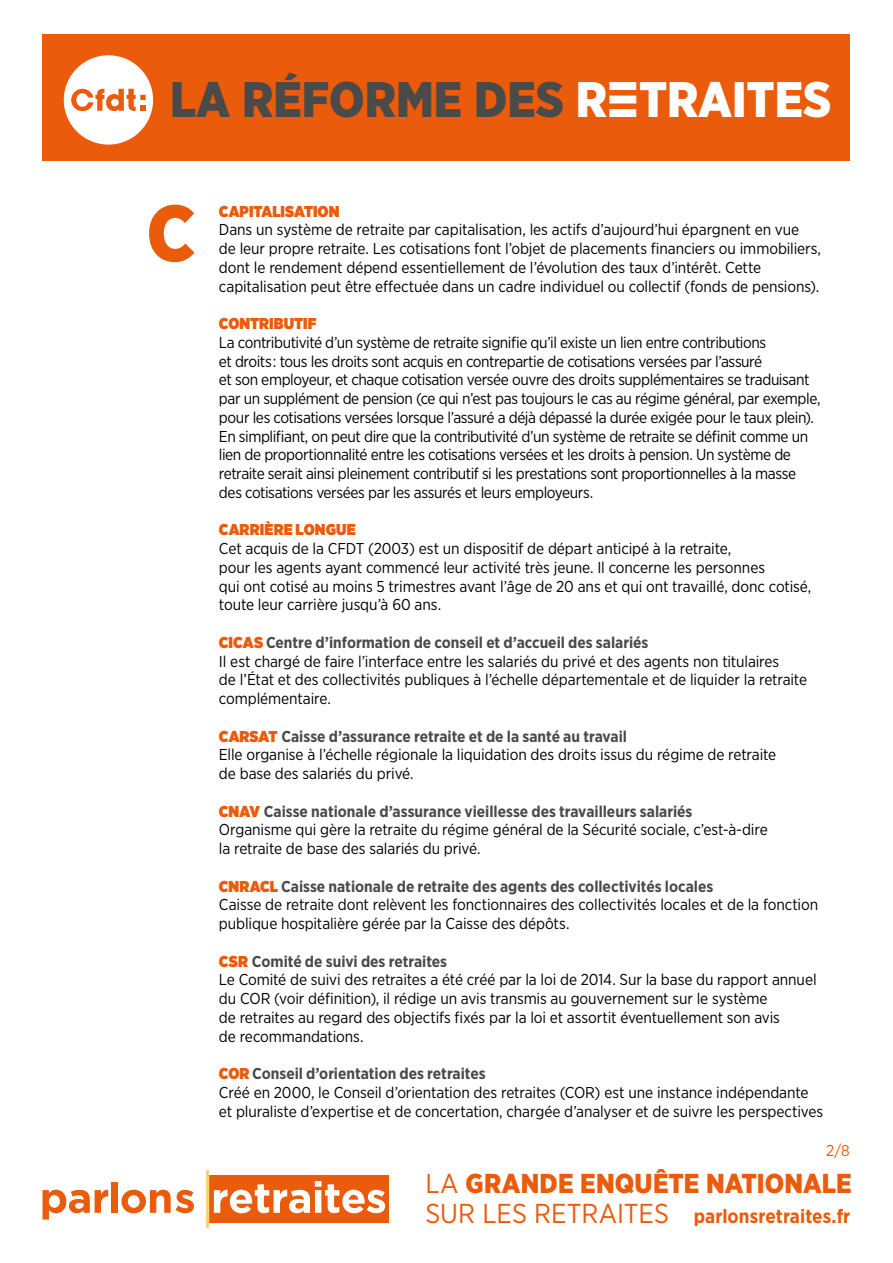
<style>
.page{position:relative;width:893px;height:1263px;background:#fff}
.page>*{position:absolute;margin:0;border:0;box-sizing:border-box;transform-origin:0 0}
.t1{font:900 79.5px "Gotham Narrow";color:#ea5b0b}
.t2{font:900 49.8px "Gotham Narrow";color:#4a4a49}
.t3{font:900 27.3px "Gotham Narrow";letter-spacing:.005em;color:#ea5b0b}
.t4{font:700 19.5px "Gotham Narrow";color:#ea5b0b}
.t5{font:15.75px/18.8px "Gotham Narrow";letter-spacing:-.015em;color:#000}
.t6{font:900 15.75px "Gotham Narrow";letter-spacing:.005em;color:#ea5b0b}
.t7{font:15.75px "Gotham Narrow";color:#ea5b0b}
.s1{color:#fff}
.s2{font-family:"CFDT";font-stretch:condensed;color:#fff}
.s3{font-weight:900;color:#ea5b0b}
.s4{font-weight:700;color:#4a4a49}
.s5{font-weight:400}
.s6{font-weight:400;font-size:27.3px}
</style>
<div class="page">
<div style="left:43px;top:34px;width:807px;height:127px;background:#ea5b0b"></div>
<div style="left:64px;top:55px;width:89px;height:90px;background:#fff;border-radius:50%"></div>
<svg style="left:71px;top:89px;width:75px;height:22px"></svg>
<div style="left:209px;top:1175px;width:180px;height:47px;background:#ea5b0b"></div>
<svg style="left:43px;top:1189px;width:65px;height:30px"></svg>
<div style="left:112px;top:1182px;width:6px;height:31px;background:#ea5b0b"></div>
<svg style="left:121px;top:1190px;width:73px;height:23px"></svg>
<svg style="left:214px;top:1181px;width:171px;height:32px"></svg>
<hr style="left:206px;top:1171px;width:3px;height:55px;background:#fed07a">
<h2 class="t2" style="left:170px;top:66px;width:663px">LA RÉFORME DES <span class="s1">R</span><span class="s2">E</span><span class="s1">TRAITES</span></h2>
<h1 class="t1" style="left:147px;top:181px;width:51px">C</h1>
<p class="t6" style="left:219px;top:200px;width:122px">CAPITALISATION</p>
<p class="t5" style="left:219px;top:220px;width:604px">Dans un système de retraite par capitalisation, les actifs d’aujourd’hui épargnent en vue<br>de leur propre retraite. Les cotisations font l’objet de placements financiers ou immobiliers, dont le rendement dépend essentiellement de l’évolution des taux d’intérêt. Cette capitalisation peut être effectuée dans un cadre individuel ou collectif (fonds de pensions).</p>
<p class="t6" style="left:219px;top:313px;width:99px">CONTRIBUTIF</p>
<p class="t5" style="left:219px;top:333px;width:603px">La contributivité d’un système de retraite signifie qu’il existe un lien entre contributions<br>et droits : tous les droits sont acquis en contrepartie de cotisations versées par l’assuré<br>et son employeur, et chaque cotisation versée ouvre des droits supplémentaires se traduisant par un supplément de pension (ce qui n’est pas toujours le cas au régime général, par exemple, pour les cotisations versées lorsque l’assuré a déjà dépassé la durée exigée pour le taux plein).<br>En simplifiant, on peut dire que la contributivité d’un système de retraite se définit comme un lien de proportionnalité entre les cotisations versées et les droits à pension. Un système de retraite serait ainsi pleinement contributif si les prestations sont proportionnelles à la masse des cotisations versées par les assurés et leurs employeurs.</p>
<p class="t6" style="left:219px;top:519px;width:138px">CARRIÈRE LONGUE</p>
<p class="t5" style="left:219px;top:539px;width:594px">Cet acquis de la CFDT (2003) est un dispositif de départ anticipé à la retraite,<br>pour les agents ayant commencé leur activité très jeune. Il concerne les personnes<br>qui ont cotisé au moins 5 trimestres avant l’âge de 20 ans et qui ont travaillé, donc cotisé, toute leur carrière jusqu’à 60 ans.</p>
<p class="t5" style="left:219px;top:633px;width:590px"><span class="s3">CICAS</span> <span class="s4">Centre d’information de conseil et d’accueil des salariés<br></span>Il est chargé de faire l’interface entre les salariés du privé et des agents non titulaires<br>de l’État et des collectivités publiques à l’échelle départementale et de liquider la retraite complémentaire.</p>
<p class="t5" style="left:219px;top:726px;width:559px"><span class="s3">CARSAT</span> <span class="s4">Caisse d’assurance retraite et de la santé au travail<br></span>Elle organise à l’échelle régionale la liquidation des droits issus du régime de retraite de base des salariés du privé.</p>
<p class="t5" style="left:219px;top:801px;width:550px"><span class="s3">CNAV</span> <span class="s4">Caisse nationale d’assurance vieillesse des travailleurs salariés<br></span>Organisme qui gère la retraite du régime général de la Sécurité sociale, c’est-à-dire la retraite de base des salariés du privé.</p>
<p class="t5" style="left:219px;top:876px;width:601px"><span class="s3">CNRACL</span> <span class="s4">Caisse nationale de retraite des agents des collectivités locales<br></span>Caisse de retraite dont relèvent les fonctionnaires des collectivités locales et de la fonction publique hospitalière gérée par la Caisse des dépôts.</p>
<p class="t5" style="left:219px;top:951px;width:599px"><span class="s3">CSR</span> <span class="s4">Comité de suivi des retraites<br></span>Le Comité de suivi des retraites a été créé par la loi de 2014. Sur la base du rapport annuel du COR (voir définition), il rédige un avis transmis au gouvernement sur le système<br>de retraites au regard des objectifs fixés par la loi et assortit éventuellement son avis<br>de recommandations.</p>
<p class="t5" style="left:219px;top:1064px;width:606px"><span class="s3">COR</span> <span class="s4">Conseil d’orientation des retraites<br></span>Créé en 2000, le Conseil d’orientation des retraites (COR) est une instance indépendante et pluraliste d’expertise et de concertation, chargée d’analyser et de suivre les perspectives</p>
<p class="t7" style="left:826px;top:1140px;width:25px">2/8</p>
<h3 class="t3" style="left:425px;top:1165px;width:428px"><span class="s5">LA</span> GRANDE ENQUÊTE NATIONALE</h3>
<p class="t4" style="left:425px;top:1203px;width:427px"><span class="s6">SUR LES RETRAITES</span> parlonsretraites.fr</p>
</div>
